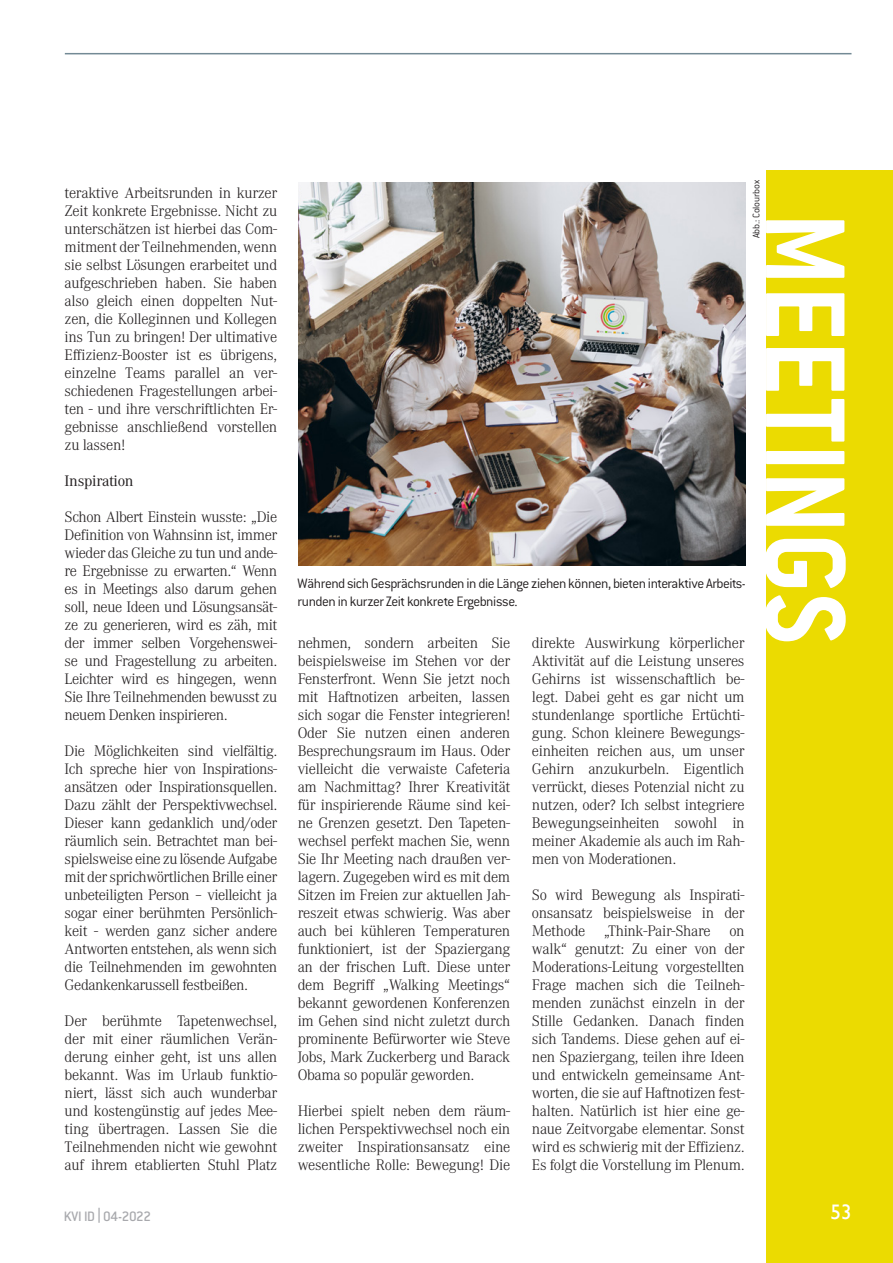
<style>
.page{position:relative;width:893px;height:1263px;background:#fff}
.page>*{position:absolute;margin:0;border:0;box-sizing:border-box;transform-origin:0 0}
.t1{font:700 124.5px "Conduit ITC";color:#fff;scale:.92 1}
.t2{font:21px "Gill Sans";color:#fff}
.t3{font:300 15px/18px "Corporate ABQ";letter-spacing:-.02em;color:#231f20;text-align:justify}
.t4{font:300 15px/18px "Conduit ITC";letter-spacing:-.035em;color:#231f20}
.t5{font:500 15px "Conduit ITC";letter-spacing:-.015em;color:#a8a9ad}
.t6{font:15px "Corporate ABQ";letter-spacing:-.02em;color:#231f20}
.t7{font:300 10.5px "Conduit ITC";letter-spacing:-.015em;color:#231f20}
.s1{font-family:"Corporate ABQ"}
</style>
<div class="page">
<div style="left:766px;top:170px;width:127px;height:1093px;background:#ebdb01"></div>
<hr style="left:65px;top:53px;width:786px;height:1px;background:#738a95">
<img style="left:298px;top:182px;width:447px;height:384px">
<p class="t3" style="left:65px;top:184px;width:214px">teraktive Arbeitsrunden in kurzer Zeit konkrete Ergebnisse. Nicht zu unterschätzen ist hierbei das Com-</p>
<p class="t3" style="left:65px;top:238px;width:214px">mitment der Teilnehmenden, wenn sie selbst Lösungen erarbeitet und aufgeschrieben haben. Sie haben also gleich einen doppelten Nut&shy;zen, die Kolleginnen und Kollegen ins Tun zu bringen! Der ultimative Effizienz-Booster ist es übrigens, einzelne Teams parallel an ver&shy;schiedenen Fragestellungen arbei&shy;ten - und ihre verschriftlichten Er&shy;gebnisse anschließend vorstellen zu lassen!</p>
<p class="t6" style="left:65px;top:472px;width:70px">Inspiration</p>
<p class="t3" style="left:65px;top:508px;width:214px">Schon Albert Einstein wusste: „Die Definition von Wahnsinn ist, immer wieder das Gleiche zu tun und ande&shy;re Ergebnisse zu erwarten.“ Wenn es in Meetings also darum gehen soll, neue Ideen und Lösungsansät&shy;ze zu generieren, wird es zäh, mit der immer selben Vorgehenswei&shy;se und Fragestellung zu arbeiten.<br>Leichter wird es hingegen, wenn Sie Ihre Teilnehmenden bewusst zu neuem Denken inspirieren.</p>
<p class="t3" style="left:65px;top:742px;width:214px">Die Möglichkeiten sind vielfältig.<br>Ich spreche hier von Inspirations&shy;ansätzen oder Inspirationsquellen.<br>Dazu zählt der Perspektivwechsel.<br>Dieser kann gedanklich und/oder räumlich sein. Betrachtet man bei&shy;spielsweise eine zu lösende Aufgabe mit der sprichwörtlichen Brille einer unbeteiligten Person – vielleicht ja sogar einer berühmten Persönlich&shy;keit - werden ganz sicher andere Antworten entstehen, als wenn sich die Teilnehmenden im gewohnten Gedankenkarussell festbeißen.</p>
<p class="t3" style="left:65px;top:1012px;width:214px">Der berühmte Tapetenwechsel, der mit einer räumlichen Verän&shy;derung einher geht, ist uns allen bekannt. Was im Urlaub funktio&shy;niert, lässt sich auch wunderbar und kostengünstig auf jedes Mee&shy;ting übertragen. Lassen Sie die Teilnehmenden nicht wie gewohnt auf ihrem etablierten Stuhl Platz</p>
<p class="t7" style="left:750px;top:238px;width:60px;rotate:-90deg">Abb.: Colourbox</p>
<h1 class="t1" style="left:878px;top:213px;width:470px;rotate:90deg">MEETINGS</h1>
<p class="t4" style="left:298px;top:574px;width:450px">Während sich Gesprächsrunden in die Länge ziehen können, bieten interaktive Arbeits&shy;runden in kurzer Zeit konkrete Ergebnisse.</p>
<p class="t3" style="left:532px;top:634px;width:214px">direkte Auswirkung körperlicher Aktivität auf die Leistung unseres Gehirns ist wissenschaftlich be&shy;legt. Dabei geht es gar nicht um stundenlange sportliche Ertüchti&shy;gung. Schon kleinere Bewegungs&shy;einheiten reichen aus, um unser Gehirn anzukurbeln. Eigentlich verrückt, dieses Potenzial nicht zu nutzen, oder? Ich selbst integriere Bewegungseinheiten sowohl in meiner Akademie als auch im Rah&shy;men von Moderationen.</p>
<p class="t3" style="left:532px;top:886px;width:214px">So wird Bewegung als Inspirati&shy;onsansatz beispielsweise in der Methode „Think-Pair-Share on walk“ genutzt: Zu einer von der Moderations-Leitung vorgestellten Frage machen sich die Teilneh&shy;menden zunächst einzeln in der Stille Gedanken. Danach finden sich Tandems. Diese gehen auf ei&shy;nen Spaziergang, teilen ihre Ideen und entwickeln gemeinsame Ant&shy;worten, die sie auf Haftnotizen fest&shy;halten. Natürlich ist hier eine ge&shy;naue Zeitvorgabe elementar. Sonst wird es schwierig mit der Effizienz.<br>Es folgt die Vorstellung im Plenum.</p>
<p class="t3" style="left:298px;top:634px;width:214px">nehmen, sondern arbeiten Sie beispielsweise im Stehen vor der Fensterfront. Wenn Sie jetzt noch mit Haftnotizen arbeiten, lassen sich sogar die Fenster integrieren!<br>Oder Sie nutzen einen anderen Besprechungsraum im Haus. Oder vielleicht die verwaiste Cafeteria am Nachmittag? Ihrer Kreativität für inspirierende Räume sind kei&shy;ne Grenzen gesetzt. Den Tapeten&shy;wechsel perfekt machen Sie, wenn Sie Ihr Meeting nach draußen ver&shy;lagern. Zugegeben wird es mit dem Sitzen im Freien zur aktuellen Jah&shy;reszeit etwas schwierig. Was aber auch bei kühleren Temperaturen funktioniert, ist der Spaziergang an der frischen Luft. Diese unter dem Begriff „Walking Meetings“ bekannt gewordenen Konferenzen im Gehen sind nicht zuletzt durch prominente Befürworter wie Steve Jobs, Mark Zuckerberg und Barack Obama so populär geworden.</p>
<p class="t3" style="left:298px;top:1102px;width:214px">Hierbei spielt neben dem räum&shy;lichen Perspektivwechsel noch ein zweiter Inspirationsansatz eine wesentliche Rolle: Bewegung! Die</p>
<p class="t5" style="left:64px;top:1207px;width:89px">KVI ID <span class="s1">|</span> 04-2022</p>
<h2 class="t2" style="left:830px;top:1200px;width:22px">53</h2>
</div>
